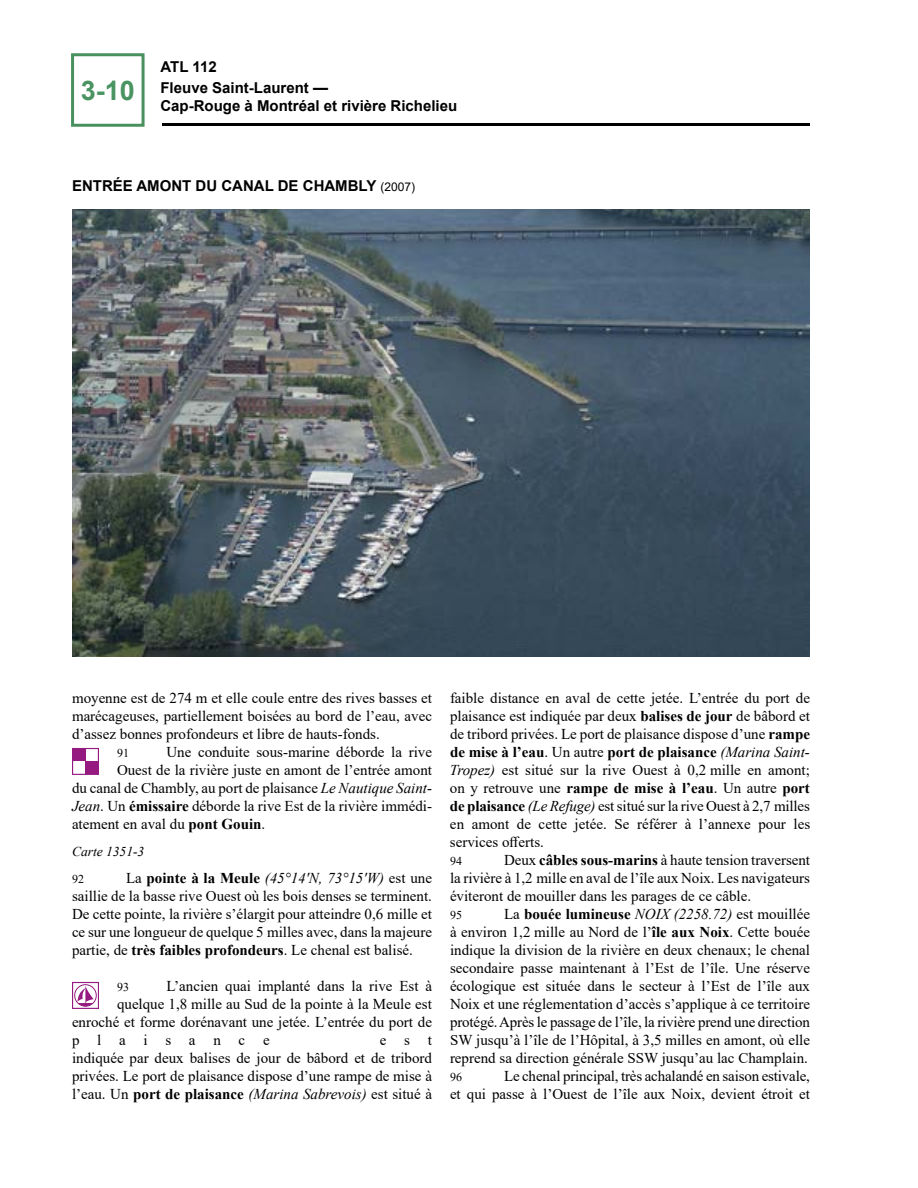
<style>
.page{position:relative;width:918px;height:1188px;background:#fff}
.page>*{position:absolute;margin:0;border:0;box-sizing:border-box;transform-origin:0 0}
.t1{font:700 27px "Arial";color:#4a9462}
.t2{font:15px/18px "Times New Roman";color:#000;text-align:justify}
.t3{font:700 15px/21.3px "Arial";color:#000}
.t4{font:15px "Times New Roman";letter-spacing:1.18em;color:#000}
.t5{font:italic 13.5px "Times New Roman";color:#000}
.t6{font:12px "Times New Roman";color:#000}
.s1{font-weight:400;font-size:12px}
.s2{font-style:italic}
.s3{font-weight:700}
</style>
<div class="page">
<hr style="left:162px;top:123px;width:648px;height:3px;background:#000">
<div style="left:71px;top:53px;width:74px;height:74px;border:3px solid #48915f"></div>
<svg style="left:72px;top:748px;width:27px;height:27px"></svg>
<div style="left:72px;top:982px;width:27px;height:27px;border:1px solid #961b81"></div>
<div style="left:74px;top:984px;width:23px;height:23px;border:1px solid #961b81;border-radius:50%"></div>
<svg style="left:77px;top:986px;width:17px;height:20px"></svg>
<img style="left:72px;top:209px;width:738px;height:448px">
<h1 class="t1" style="left:81px;top:72px;width:56px">3-10</h1>
<p class="t3" style="left:160px;top:56px;width:169px">ATL 112<br>Fleuve Saint-Laurent —</p>
<p class="t3" style="left:160px;top:96px;width:298px">Cap-Rouge à Montréal et rivière Richelieu</p>
<p class="t3" style="left:72px;top:175px;width:345px">ENTRÉE AMONT DU CANAL DE CHAMBLY <span class="s1">(2007)</span></p>
<p class="t2" style="left:72px;top:688px;width:362px">moyenne est de 274 m et elle coule entre des rives basses et marécageuses, partiellement boisées au bord de l’eau, avec d’assez bonnes profondeurs et libre de hauts-fonds.</p>
<p class="t6" style="left:117px;top:744px;width:13px">91</p>
<p class="t2" style="left:166px;top:742px;width:267px">Une conduite sous-marine déborde la rive</p>
<p class="t2" style="left:117px;top:760px;width:317px">Ouest de la rivière juste en amont de l’entrée amont</p>
<p class="t2" style="left:72px;top:778px;width:362px">du canal de Chambly, au port de plaisance <span class="s2">Le Nautique Saint-</span></p>
<p class="t2" style="left:72px;top:796px;width:362px"><span class="s2">Jean</span>. Un <span class="s3">émissaire</span> déborde la rive Est de la rivière immédi-</p>
<p class="t2" style="left:72px;top:814px;width:195px">atement en aval du <span class="s3">pont Gouin</span>.</p>
<p class="t5" style="left:72px;top:842px;width:74px">Carte 1351-3</p>
<p class="t6" style="left:72px;top:870px;width:13px">92</p>
<p class="t2" style="left:72px;top:868px;width:362px;text-indent:54px">La <span class="s3">pointe à la Meule</span> <span class="s2">(45°14'N, 73°15'W)</span> est une saillie de la basse rive Ouest où les bois denses se terminent.<br>De cette pointe, la rivière s’élargit pour atteindre 0,6 mille et ce sur une longueur de quelque 5 milles avec, dans la majeure partie, de <span class="s3">très faibles profondeurs</span>. Le chenal est balisé.</p>
<p class="t6" style="left:117px;top:978px;width:13px">93</p>
<p class="t2" style="left:166px;top:976px;width:267px">L’ancien quai implanté dans la rive Est à</p>
<p class="t2" style="left:117px;top:994px;width:316px">quelque 1,8 mille au Sud de la pointe à la Meule est</p>
<p class="t2" style="left:72px;top:1012px;width:362px">enroché et forme dorénavant une jetée. L’entrée du port de</p>
<p class="t4" style="left:72px;top:1029px;width:199px">plaisance</p>
<p class="t2" style="left:72px;top:1030px;width:362px;text-indent:308px">est indiquée par deux balises de jour de bâbord et de tribord privées. Le port de plaisance dispose d’une rampe de mise à l’eau. Un <span class="s3">port de plaisance</span> <span class="s2">(Marina Sabrevois)</span> est situé à</p>
<p class="t2" style="left:450px;top:688px;width:362px">faible distance en aval de cette jetée. L’entrée du port de plaisance est indiquée par deux <span class="s3">balises de jour</span> de bâbord et de tribord privées. Le port de plaisance dispose d’une <span class="s3">rampe de mise à l’eau</span>. Un autre <span class="s3">port de plaisance</span> <span class="s2">(Marina Saint-Tropez)</span> est situé sur la rive Ouest à 0,2 mille en amont; on y retrouve une <span class="s3">rampe de mise à l’eau</span>. Un autre <span class="s3">port de plaisance</span> <span class="s2">(Le Refuge)</span> est situé sur la rive Ouest à 2,7 milles en amont de cette jetée. Se référer à l’annexe pour les services offerts.</p>
<p class="t6" style="left:450px;top:852px;width:13px">94</p>
<p class="t2" style="left:450px;top:850px;width:362px;text-indent:54px">Deux <span class="s3">câbles sous-marins</span> à haute tension traversent la rivière à 1,2 mille en aval de l’île aux Noix. Les navigateurs éviteront de mouiller dans les parages de ce câble.</p>
<p class="t6" style="left:450px;top:906px;width:13px">95</p>
<p class="t2" style="left:450px;top:904px;width:362px;text-indent:54px">La <span class="s3">bouée lumineuse</span> <span class="s2">NOIX (2258.72)</span> est mouillée à environ 1,2 mille au Nord de l’<span class="s3">île aux Noix</span>. Cette bouée indique la division de la rivière en deux chenaux; le chenal secondaire passe maintenant à l’Est de l’île. Une réserve écologique est située dans le secteur à l’Est de l’île aux Noix et une réglementation d’accès s’applique à ce territoire protégé. Après le passage de l’île, la rivière prend une direction SW jusqu’à l’île de l’Hôpital, à 3,5 milles en amont, où elle reprend sa direction générale SSW jusqu’au lac Champlain.</p>
<p class="t6" style="left:450px;top:1068px;width:13px">96</p>
<p class="t2" style="left:450px;top:1066px;width:362px;text-align:right">Le chenal principal, très achalandé en saison estivale,<br>et qui passe à l’Ouest de l’île aux Noix, devient étroit et</p>
</div>
